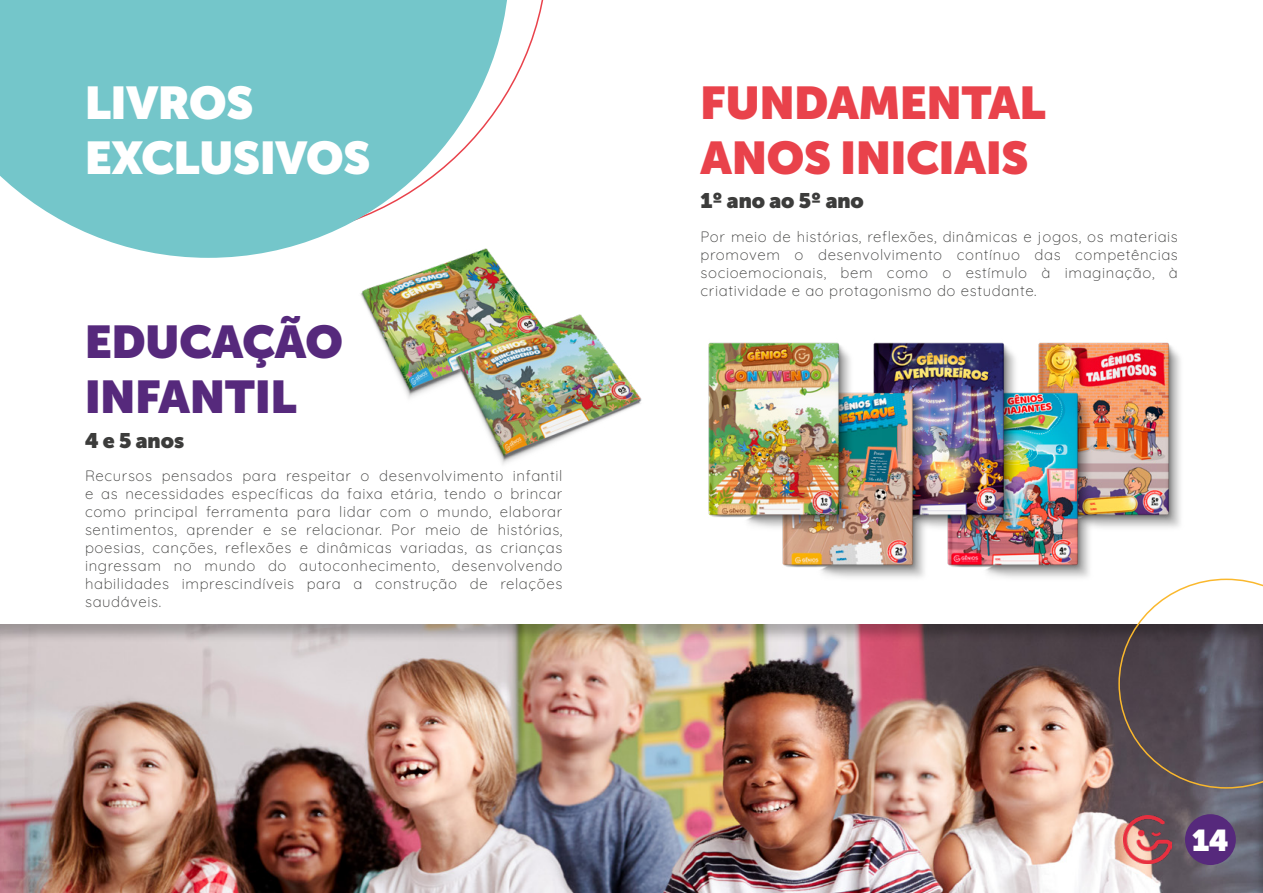
<style>
.page{position:relative;width:1263px;height:893px;background:#fff}
.page>*{position:absolute;margin:0;border:0;box-sizing:border-box;transform-origin:0 0}
.t1{font:900 45.6px/54.8px "Museo Sans Display";color:#e9424b}
.t2{font:900 45.6px/54.8px "Museo Sans Display";color:#fff}
.t3{font:900 45.6px/54.8px "Museo Sans Display";color:#56297c}
.t4{font:900 30px "Museo Sans Display";color:#fff}
.t5{font:900 21px "Museo Sans Display";color:#3c3c3b}
.t6{font:300 15px/18px "Quicksand";letter-spacing:.04em;color:#3c3c3b;text-align:justify}
</style>
<div class="page">
<div style="left:0;top:614px;width:1263px;height:279px;background:#000;opacity:.26"></div>
<img style="left:708px;top:342px;width:473px;height:186px">
<img style="left:774px;top:378px;width:330px;height:200px">
<svg style="left:0;top:0;width:509px;height:258px;background:#87cdd0"></svg>
<img style="left:346px;top:212px;width:163px;height:186px">
<img style="left:441px;top:279px;width:201px;height:185px">
<svg style="left:1118px;top:579px;width:145px;height:210px"></svg>
<img style="left:1123px;top:815px;width:48px;height:49px">
<div style="left:1185px;top:814px;width:51px;height:51px;background:#56297c;border-radius:50%"></div>
<h1 class="t2" style="left:85px;top:76px;width:287px">LIVROS<br>EXCLUSIVOS</h1>
<h1 class="t3" style="left:85px;top:315px;width:259px">EDUCAÇÃO<br>INFANTIL</h1>
<h3 class="t5" style="left:85px;top:428px;width:101px">4 e 5 anos</h3>
<p class="t6" style="left:85px;top:465px;width:479px">Recursos pensados para respeitar o desenvolvimento infantil e as necessidades específicas da faixa etária, tendo o brincar como principal ferramenta para lidar com o mundo, elaborar sentimentos, aprender e se relacionar. Por meio de histórias, poesias, canções, reflexões e dinâmicas variadas, as crianças ingressam no mundo do autoconhecimento, desenvolvendo habilidades imprescindíveis para a construção de relações saudáveis.</p>
<h1 class="t1" style="left:701px;top:76px;width:347px">FUNDAMENTAL<br>ANOS INICIAIS</h1>
<h3 class="t5" style="left:701px;top:189px;width:165px">1º ano ao 5º ano</h3>
<p class="t6" style="left:701px;top:226px;width:479px">Por meio de histórias, reflexões, dinâmicas e jogos, os materiais promovem o desenvolvimento contínuo das competências socioemocionais, bem como o estímulo à imaginação, à criatividade e ao protagonismo do estudante.</p>
<h2 class="t4" style="left:1192px;top:823px;width:38px">14</h2>
</div>
